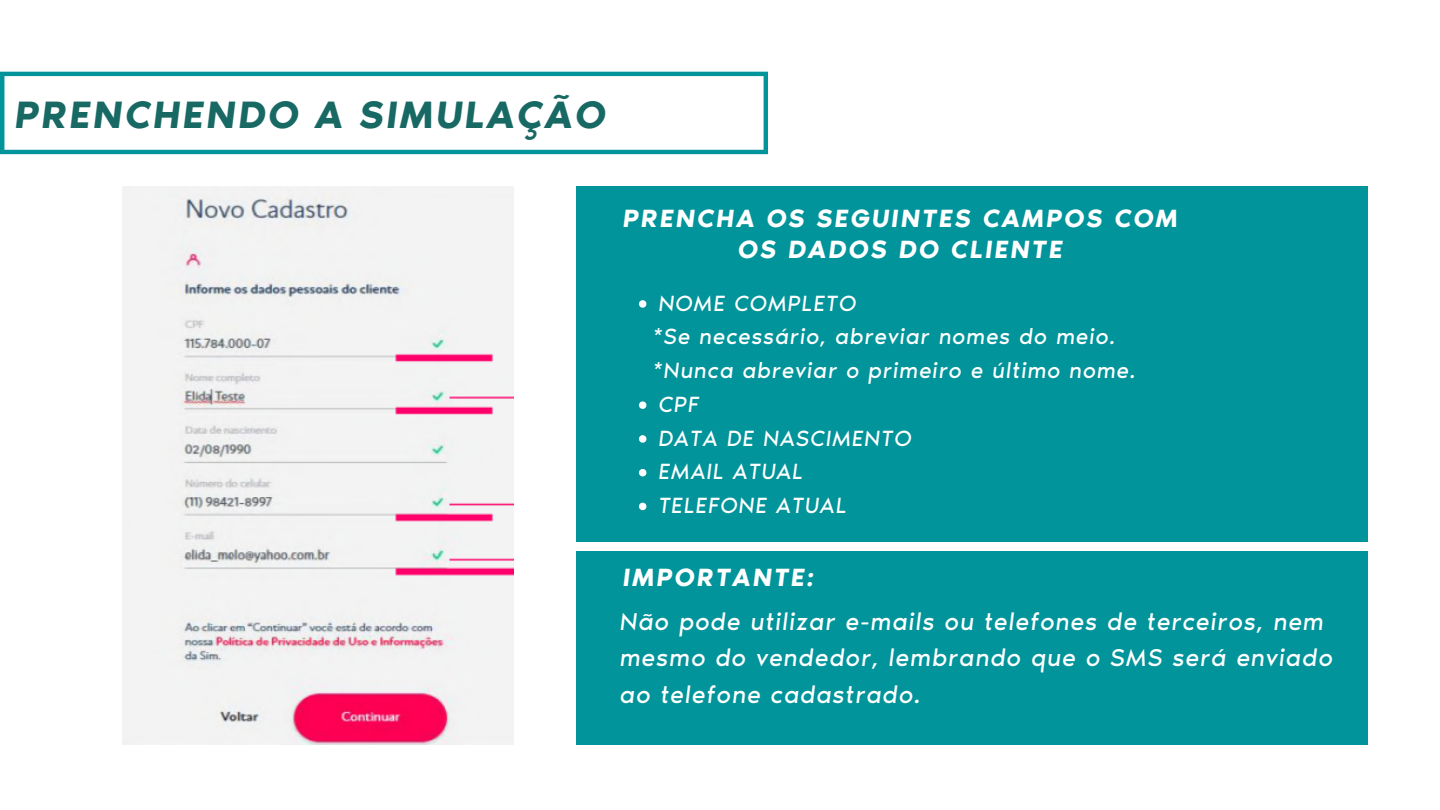
<style>
.page{position:relative;width:1440px;height:810px;background:#fff}
.page>*{position:absolute;margin:0;border:0;box-sizing:border-box;transform-origin:0 0}
.t1{font:italic 600 39.3px "Noir Pro";letter-spacing:.06em;color:#186964}
.t2{font:italic 600 25.7px/30.8px "Noir Pro";letter-spacing:.08em;color:#fff;text-align:center}
.t3{font:italic 25px/36.8px "Noir Pro";letter-spacing:.04em;color:#fff}
.t4{font:italic 22.7px "Noir Pro";letter-spacing:.04em;color:#fff}
</style>
<div class="page">
<div style="left:577px;top:187px;width:791px;height:355px;background:#01949a"></div>
<svg style="left:0;top:72px;width:768px;height:82px"></svg>
<img style="left:122px;top:187px;width:391px;height:558px">
<svg style="left:639px;top:300px;width:7px;height:8px"></svg>
<svg style="left:639px;top:401px;width:7px;height:8px"></svg>
<svg style="left:639px;top:435px;width:7px;height:8px"></svg>
<svg style="left:639px;top:469px;width:7px;height:7px"></svg>
<svg style="left:639px;top:503px;width:7px;height:7px"></svg>
<div style="left:577px;top:551px;width:791px;height:194px;background:#01949a"></div>
<p class="t1" style="left:15px;top:91px;width:592px">PRENCHENDO A SIMULAÇÃO</p>
<p class="t2" style="left:623px;top:203px;width:556px">PRENCHA OS SEGUINTES CAMPOS COM<br>OS DADOS DO CLIENTE</p>
<p class="t4" style="left:659px;top:289px;width:199px">NOME COMPLETO</p>
<p class="t4" style="left:653px;top:323px;width:464px">*Se necessário, abreviar nomes do meio.</p>
<p class="t4" style="left:653px;top:357px;width:485px">*Nunca abreviar o primeiro e último nome.</p>
<p class="t4" style="left:659px;top:391px;width:42px">CPF</p>
<p class="t4" style="left:659px;top:424px;width:255px">DATA DE NASCIMENTO</p>
<p class="t4" style="left:659px;top:458px;width:146px">EMAIL ATUAL</p>
<p class="t4" style="left:659px;top:492px;width:190px">TELEFONE ATUAL</p>
<p class="t2" style="left:623px;top:562px;width:193px">IMPORTANTE:</p>
<p class="t3" style="left:620px;top:603px;width:714px">Não pode utilizar e-mails ou telefones de terceiros, nem mesmo do vendedor, lembrando que o SMS será enviado ao telefone cadastrado.</p>
</div>
